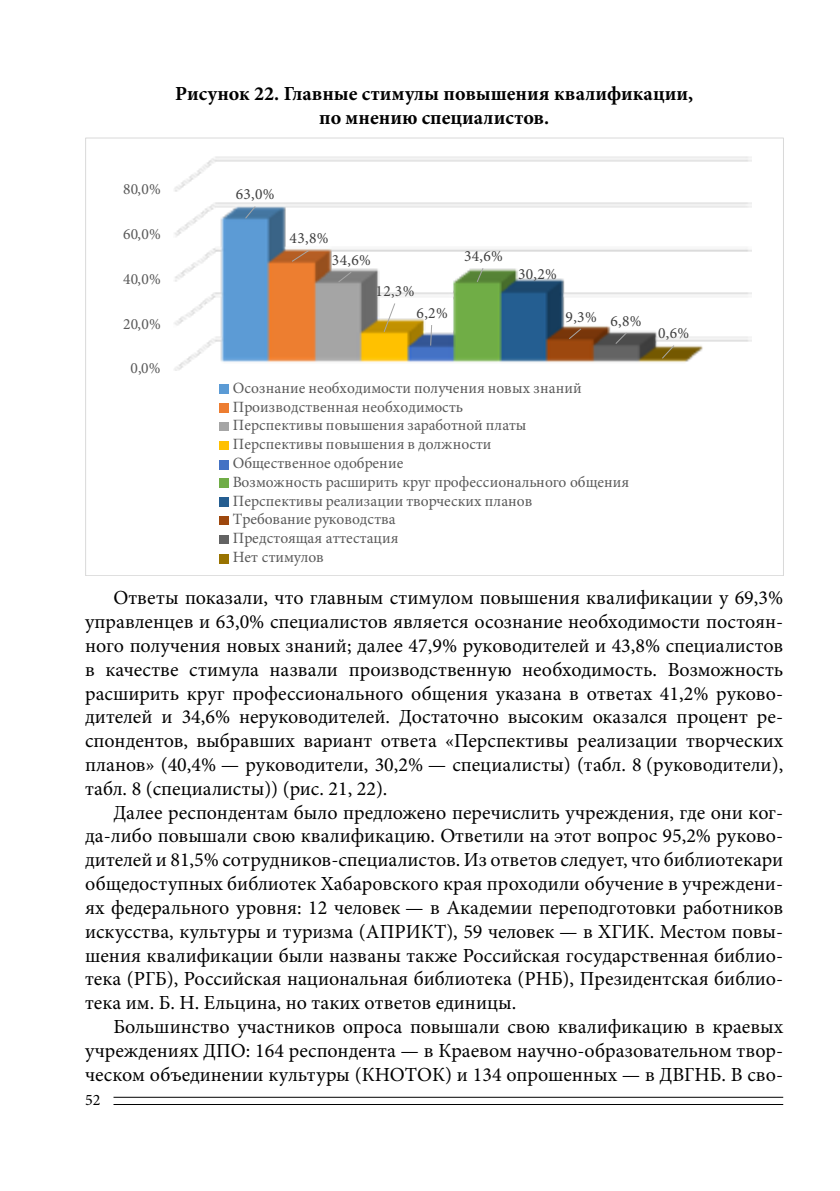
<style>
.page{position:relative;width:840px;height:1191px;background:#fff}
.page>*{position:absolute;margin:0;border:0;box-sizing:border-box;transform-origin:0 0}
.t1{font:20px/23.8px "Minion Pro";color:#000;text-align:justify}
.t2{font:700 20px/24px "Minion Pro";color:#000;text-align:center}
.t3{font:16px "Minion Pro";color:#000}
.t4{font:15.6px/18.8px "Minion Pro";letter-spacing:.005em;color:#595959}
.t5{font:15.6px "Minion Pro";letter-spacing:.02em;color:#404040}
</style>
<div class="page">
<hr style="left:113px;top:1104px;width:669px;height:1px;background:#000">
<hr style="left:113px;top:1096px;width:669px;height:1px;background:#000">
<img style="left:174px;top:156px;width:577px;height:214px">
<svg style="left:244px;top:205px;width:12px;height:15px"></svg>
<svg style="left:290px;top:249px;width:20px;height:14px"></svg>
<svg style="left:337px;top:271px;width:15px;height:12px"></svg>
<svg style="left:382px;top:302px;width:14px;height:31px"></svg>
<svg style="left:429px;top:324px;width:3px;height:22px"></svg>
<svg style="left:475px;top:267px;width:9px;height:16px"></svg>
<svg style="left:567px;top:327px;width:15px;height:13px"></svg>
<svg style="left:614px;top:331px;width:13px;height:14px"></svg>
<svg style="left:660px;top:344px;width:15px;height:16px"></svg>
<div style="left:219px;top:384px;width:9px;height:10px;background:#5b9bd5"></div>
<div style="left:219px;top:403px;width:9px;height:10px;background:#ed7d31"></div>
<div style="left:219px;top:422px;width:9px;height:9px;background:#a5a5a5"></div>
<div style="left:219px;top:441px;width:9px;height:9px;background:#ffc000"></div>
<div style="left:219px;top:459px;width:9px;height:10px;background:#4472c4"></div>
<div style="left:219px;top:478px;width:9px;height:10px;background:#70ad47"></div>
<div style="left:219px;top:497px;width:9px;height:9px;background:#255e91"></div>
<div style="left:219px;top:516px;width:9px;height:9px;background:#9e480e"></div>
<div style="left:219px;top:535px;width:9px;height:9px;background:#636363"></div>
<div style="left:219px;top:553px;width:9px;height:10px;background:#997300"></div>
<p class="t2" style="left:175px;top:81px;width:519px">Рисунок 22. Главные стимулы повышения квалификации, по мнению специалистов.</p>
<p class="t4" style="left:123px;top:180px;width:39px">80,0%</p>
<p class="t5" style="left:235px;top:183px;width:40px">63,0%</p>
<p class="t4" style="left:123px;top:225px;width:39px">60,0%</p>
<p class="t4" style="left:123px;top:270px;width:39px">40,0%</p>
<p class="t4" style="left:123px;top:314px;width:39px">20,0%</p>
<p class="t4" style="left:130px;top:359px;width:32px">0,0%</p>
<p class="t5" style="left:289px;top:228px;width:40px">43,8%</p>
<p class="t5" style="left:332px;top:250px;width:40px">34,6%</p>
<p class="t5" style="left:375px;top:280px;width:40px">12,3%</p>
<p class="t5" style="left:416px;top:302px;width:33px">6,2%</p>
<p class="t5" style="left:464px;top:245px;width:40px">34,6%</p>
<p class="t5" style="left:518px;top:263px;width:40px">30,2%</p>
<p class="t5" style="left:565px;top:308px;width:77px">9,3% 6,8%</p>
<p class="t4" style="left:233px;top:378px;width:397px">Осознание необходимости получения новых знаний Производственная необходимость<br>Перспективы повышения заработной платы<br>Перспективы повышения в должности<br>Общественное одобрение<br>Возможность расширить круг профессионального общения Перспективы реализации творческих планов<br>Требование руководства<br>Предстоящая аттестация<br>Нет стимулов</p>
<p class="t5" style="left:657px;top:323px;width:33px">0,6%</p>
<p class="t1" style="left:85px;top:586px;width:699px;text-indent:28px">Ответы показали, что главным стимулом повышения квалификации у 69,3% управленцев и 63,0% специалистов является осознание необходимости постоян&shy;ного получения новых знаний; далее 47,9% руководителей и 43,8% специалистов в качестве стимула назвали производственную необходимость. Возможность расширить круг профессионального общения указана в ответах 41,2% руково&shy;дителей и 34,6% неруководителей. Достаточно высоким оказался процент ре&shy;спондентов, выбравших вариант ответа «Перспективы реализации творческих планов» (40,4% — руководители, 30,2% — специалисты) (табл. 8 (руководители), табл. 8 (специалисты)) (рис. 21, 22).</p>
<p class="t1" style="left:85px;top:800px;width:699px;text-indent:28px">Далее респондентам было предложено перечислить учреждения, где они ког&shy;да-либо повышали свою квалификацию. Ответили на этот вопрос 95,2% руково&shy;дителей и 81,5% сотрудников-специалистов. Из ответов следует, что библиотекари общедоступных библиотек Хабаровского края проходили обучение в учреждени&shy;ях федерального уровня: 12 человек — в Академии переподготовки работников искусства, культуры и туризма (АПРИКТ), 59 человек — в ХГИК. Местом повы&shy;шения квалификации были названы также Российская государственная библио&shy;тека (РГБ), Российская национальная библиотека (РНБ), Президентская библио&shy;тека им. Б. Н. Ельцина, но таких ответов единицы.</p>
<p class="t1" style="left:85px;top:1014px;width:699px;text-indent:28px">Большинство участников опроса повышали свою квалификацию в краевых учреждениях ДПО: 164 респондента — в Краевом научно-образовательном твор&shy;ческом объединении культуры (КНОТОК) и 134 опрошенных — в ДВГНБ. В сво-</p>
<p class="t3" style="left:85px;top:1089px;width:17px">52</p>
</div>
